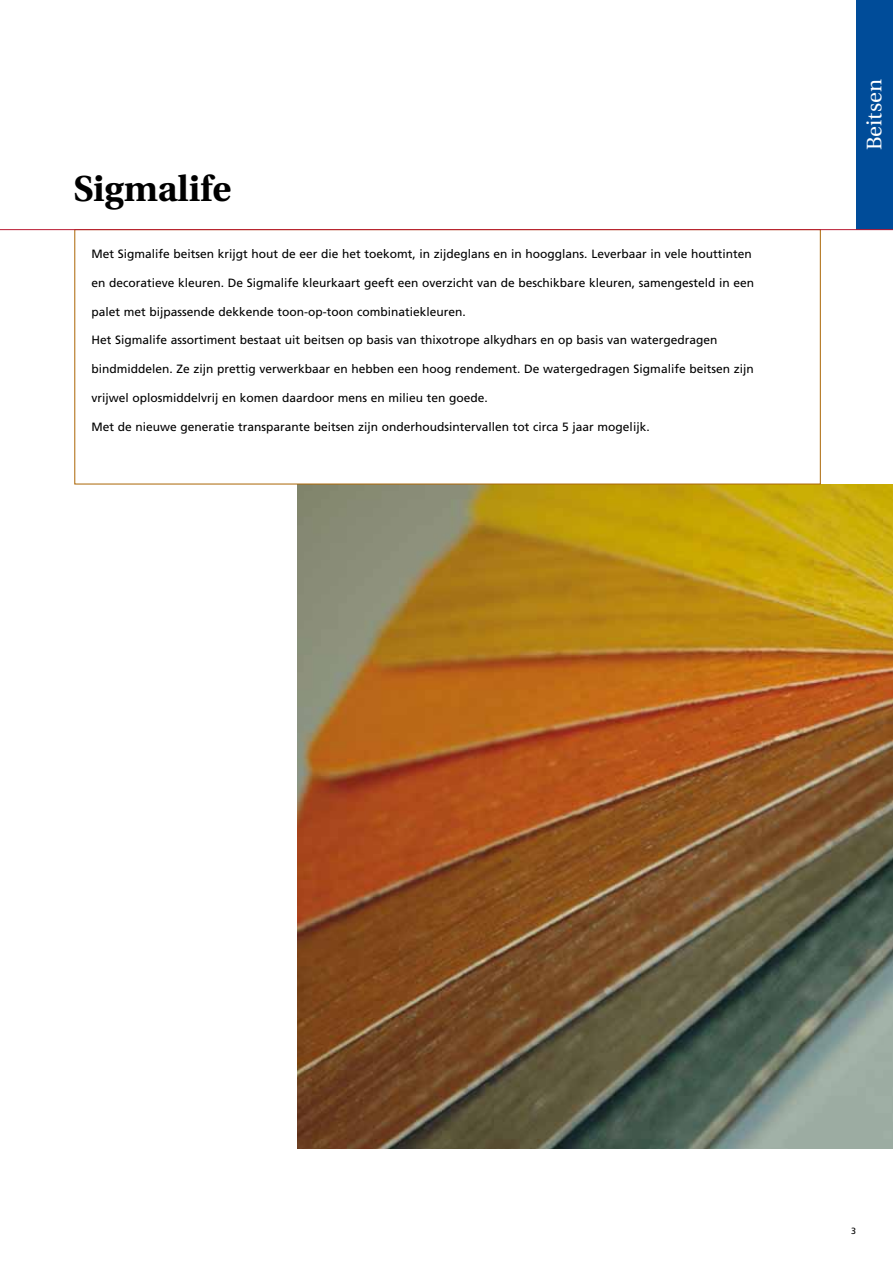
<style>
.page{position:relative;width:893px;height:1263px;background:#fff}
.page>*{position:absolute;margin:0;border:0;box-sizing:border-box;transform-origin:0 0}
.t1{font:700 36px "Utopia";color:#000}
.t2{font:21px "Utopia";color:#fff}
.t3{font:12px "Frutiger";color:#000}
.t4{font:9px "Frutiger";color:#000}
</style>
<div class="page">
<img style="left:298px;top:484px;width:595px;height:664px">
<div style="left:856px;top:0;width:37px;height:230px;background:#004c99"></div>
<hr style="left:0;top:229px;width:893px;height:1px;background:#b91931">
<h1 class="t1" style="left:74px;top:168px;width:159px">Sigmalife</h1>
<p class="t3" style="left:91px;top:247px;width:662px">Met Sigmalife beitsen krijgt hout de eer die het toekomt, in zijdeglans en in hoogglans. Leverbaar in vele houttinten</p>
<p class="t3" style="left:91px;top:276px;width:664px">en decoratieve kleuren. De Sigmalife kleurkaart geeft een overzicht van de beschikbare kleuren, samengesteld in een</p>
<p class="t3" style="left:91px;top:304px;width:376px">palet met bijpassende dekkende toon-op-toon combinatiekleuren.</p>
<p class="t3" style="left:91px;top:333px;width:627px">Het Sigmalife assortiment bestaat uit beitsen op basis van thixotrope alkydhars en op basis van watergedragen</p>
<p class="t3" style="left:91px;top:362px;width:664px">bindmiddelen. Ze zijn prettig verwerkbaar en hebben een hoog rendement. De watergedragen Sigmalife beitsen zijn</p>
<p class="t3" style="left:91px;top:391px;width:398px">vrijwel oplosmiddelvrij en komen daardoor mens en milieu ten goede.</p>
<p class="t3" style="left:91px;top:419px;width:560px">Met de nieuwe generatie transparante beitsen zijn onderhoudsintervallen tot circa 5 jaar mogelijk.</p>
<h2 class="t2" style="left:863px;top:150px;width:72px;rotate:-90deg">Beitsen</h2>
<p class="t4" style="left:851px;top:1226px;width:6px">3</p>
</div>
